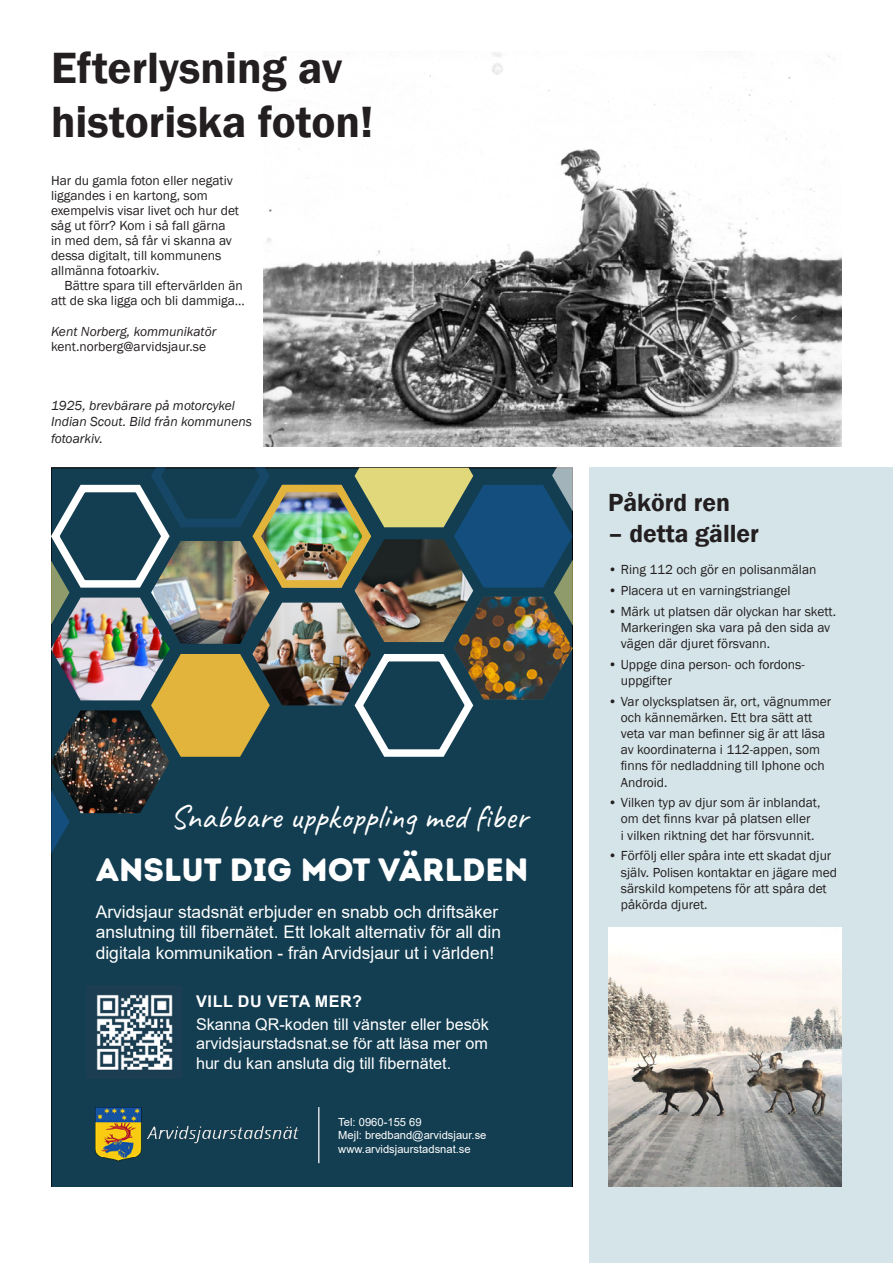
<style>
.page{position:relative;width:893px;height:1263px;background:#fff}
.page>*{position:absolute;margin:0;border:0;box-sizing:border-box;transform-origin:0 0}
.t1{font:600 45px "Franklin Gothic";color:#231f20}
.t2{font:33.6px "Caveat";color:#fff}
.t3{font:32.25px "Intro Rust Base";color:#fff}
.t4{font:600 25.5px "Franklin Gothic";color:#231f20}
.t5{font:17.4px/20.9px "Arial";color:#fff}
.t6{font:16.2px/23px "Arial";color:#fff}
.t7{font:13.5px/16.2px "Franklin Gothic";color:#231f20}
.t8{font:italic 13.5px/16.2px "Franklin Gothic";color:#231f20}
.t9{font:11.25px/13.5px "Arial";color:#fff}
.s1{font-weight:700}
</style>
<div class="page">
<div style="left:590px;top:468px;width:303px;height:795px;background:#d5e4e8"></div>
<div style="left:51px;top:760px;width:522px;height:426px;background:#133e51"></div>
<img style="left:51px;top:760px;width:119px;height:53px">
<img style="left:96px;top:1107px;width:208px;height:56px">
<hr style="left:318px;top:1107px;width:1px;height:56px;background:#fff">
<svg style="left:51px;top:770px;width:19px;height:103px;background:#154059"></svg>
<img style="left:51px;top:468px;width:522px;height:292px">
<img style="left:87px;top:985px;width:95px;height:93px">
<img style="left:264px;top:52px;width:578px;height:394px">
<img style="left:608px;top:928px;width:234px;height:258px">
<p class="t1" style="left:51px;top:40px;width:293px">Efterlysning av</p>
<p class="t1" style="left:51px;top:94px;width:324px">historiska foton!</p>
<p class="t7" style="left:51px;top:172px;width:183px">Har du gamla foton eller negativ</p>
<p class="t7" style="left:51px;top:187px;width:158px">liggandes i en kartong, som</p>
<p class="t7" style="left:51px;top:202px;width:190px">exempelvis visar livet och hur det</p>
<p class="t7" style="left:51px;top:217px;width:176px">såg ut förr? Kom i så fall gärna</p>
<p class="t7" style="left:51px;top:232px;width:182px">in med dem, så får vi skanna av</p>
<p class="t7" style="left:51px;top:247px;width:172px">dessa digitalt, till kommunens</p>
<p class="t7" style="left:51px;top:262px;width:110px">allmänna fotoarkiv.</p>
<p class="t7" style="left:65px;top:277px;width:180px">Bättre spara till eftervärlden än</p>
<p class="t7" style="left:51px;top:292px;width:196px">att de ska ligga och bli dammiga…</p>
<p class="t8" style="left:51px;top:323px;width:167px">Kent Norberg, kommunikatör</p>
<p class="t7" style="left:51px;top:338px;width:157px">kent.norberg@arvidsjaur.se</p>
<p class="t8" style="left:51px;top:398px;width:202px">1925, brevbärare på motorcykel<br>Indian Scout. Bild från kommunens fotoarkiv.</p>
<p class="t2" style="left:170px;top:796px;width:359px">Snabbare uppkoppling med fiber</p>
<p class="t3" style="left:96px;top:849px;width:434px">ANSLUT DIG MOT VÄRLDEN</p>
<p class="t5" style="left:96px;top:901px;width:407px">Arvidsjaur stadsnät erbjuder en snabb och driftsäker anslutning till fibernätet. Ett lokalt alternativ för all din digitala kommunikation - från Arvidsjaur ut i världen!</p>
<p class="t6" style="left:196px;top:989px;width:294px"><span class="s1">VILL DU VETA MER?<br></span>Skanna QR-koden till vänster eller besök</p>
<p class="t6" style="left:196px;top:1034px;width:293px;line-height:19.4px">arvidsjaurstadsnat.se för att läsa mer om hur du kan ansluta dig till fibernätet.</p>
<p class="t9" style="left:338px;top:1115px;width:150px">Tel: 0960-155 69<br>Mejl: bredband@arvidsjaur.se www.arvidsjaurstadsnat.se</p>
<p class="t4" style="left:608px;top:487px;width:124px">Påkörd ren</p>
<p class="t4" style="left:608px;top:517px;width:153px">– detta gäller</p>
<p class="t7" style="left:608px;top:562px;width:210px">• Ring 112 och gör en polisanmälan</p>
<p class="t7" style="left:608px;top:582px;width:184px">• Placera ut en varningstriangel</p>
<p class="t7" style="left:621px;top:603px;width:217px;text-indent:-13px">• Märk ut platsen där olyckan har skett.<br>Markeringen ska vara på den sida av vägen där djuret försvann.</p>
<p class="t7" style="left:608px;top:656px;width:198px">• Uppge dina person- och fordons-</p>
<p class="t7" style="left:621px;top:672px;width:53px">uppgifter</p>
<p class="t7" style="left:608px;top:693px;width:225px;text-align:center">• Var olycksplatsen är, ort, vägnummer och kännemärken. Ett bra sätt att</p>
<p class="t7" style="left:621px;top:726px;width:206px">veta var man befinner sig är att läsa av koordinaterna i 112-appen, som finns för nedladdning till Iphone och<br>Android.</p>
<p class="t7" style="left:608px;top:795px;width:214px">• Vilken typ av djur som är inblandat,</p>
<p class="t7" style="left:621px;top:811px;width:191px">om det finns kvar på platsen eller</p>
<p class="t7" style="left:621px;top:827px;width:195px">i vilken riktning det har försvunnit.</p>
<p class="t7" style="left:621px;top:848px;width:218px;text-indent:-13px">• Förfölj eller spåra inte ett skadat djur själv. Polisen kontaktar en jägare med särskild kompetens för att spåra det påkörda djuret.</p>
</div>
